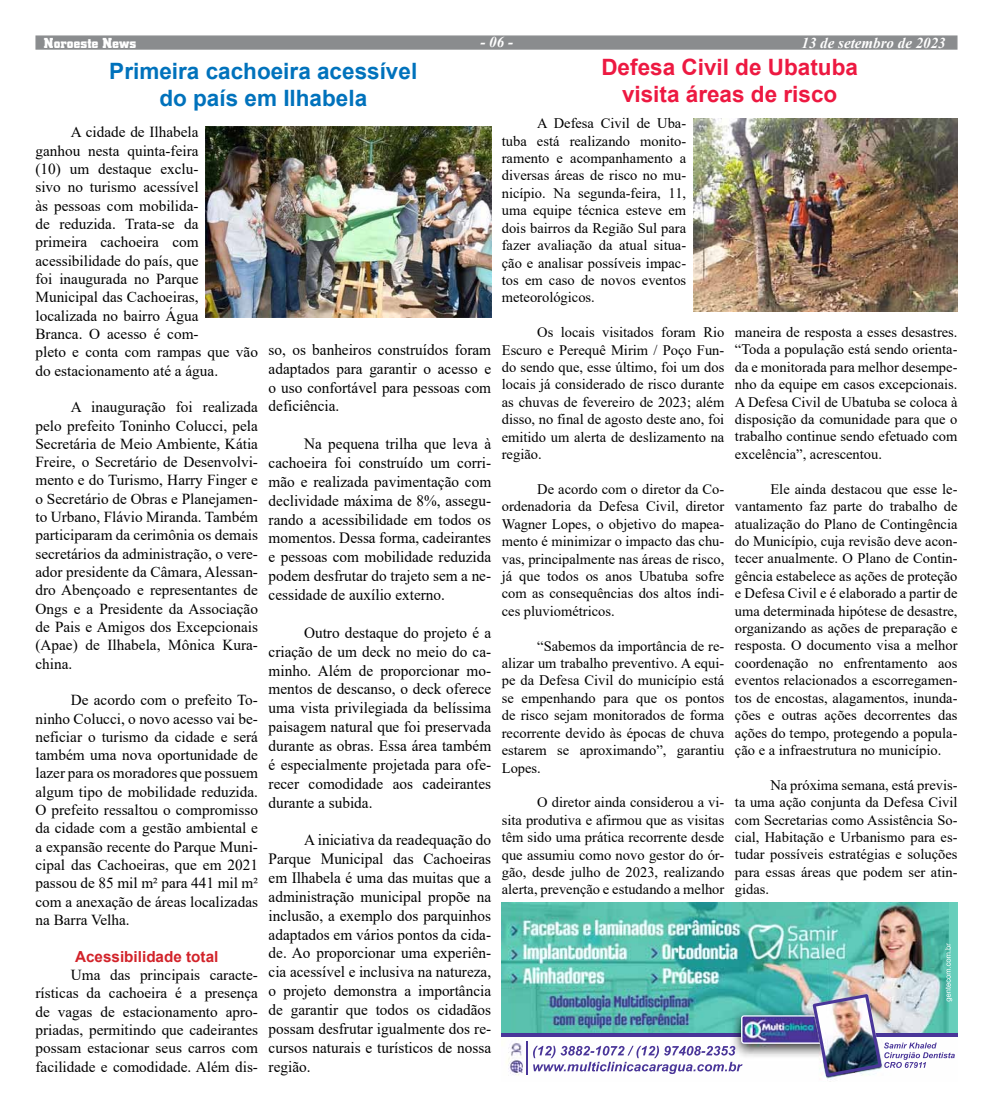
<style>
.page{position:relative;width:993px;height:1117px;background:#fff}
.page>*{position:absolute;margin:0;border:0;box-sizing:border-box;transform-origin:0 0}
.t1{font:700 22.5px/27px "Arial";color:#0072bc;text-align:center}
.t2{font:700 22.5px/27px "Arial";color:#ed1941;text-align:center}
.t3{font:15.75px/18.9px "Times New Roman";color:#000;text-align:justify}
.t4{font:15.25px/18.2px "Times New Roman";color:#000;text-align:justify}
.t5{font:700 15.25px "Arial";color:#d2232a}
.t6{font:italic 700 15px "Times New Roman";color:#fff}
.t7{font:700 15px "City D";letter-spacing:.005em;color:#fff}
.t8{font:14.5px/17.4px "Times New Roman";color:#000;text-align:justify}
</style>
<div class="page">
<div style="left:35px;top:35px;width:922px;height:15px;background:#8a8c8e;border:1px solid #8a8c8e"></div>
<img style="left:501px;top:902px;width:456px;height:131px">
<img style="left:511px;top:902px;width:318px;height:131px">
<img style="left:501px;top:1036px;width:456px;height:44px">
<img style="left:501px;top:1033px;width:456px;height:3px">
<img style="left:740px;top:1014px;width:72px;height:29px">
<img style="left:812px;top:993px;width:69px;height:83px">
<img style="left:526px;top:1041px;width:1px;height:32px">
<img style="left:693px;top:118px;width:264px;height:193px">
<img style="left:206px;top:127px;width:285px;height:190px">
<p class="t7" style="left:44px;top:35px;width:94px">Noroeste News</p>
<p class="t6" style="left:480px;top:31px;width:34px">- 06 -</p>
<p class="t6" style="left:801px;top:33px;width:146px">13 de setembro de 2023</p>
<h1 class="t2" style="left:601px;top:54px;width:258px">Defesa Civil de Ubatuba visita áreas de risco</h1>
<p class="t8" style="left:501px;top:114px;width:186px;text-indent:35px">A Defesa Civil de Uba&shy;tuba está realizando monito&shy;ramento e acompanhamento a diversas áreas de risco no mu&shy;nicípio. Na segunda-feira, 11, uma equipe técnica esteve em dois bairros da Região Sul para fazer avaliação da atual situa&shy;ção e analisar possíveis impac&shy;tos em caso de novos eventos meteorológicos.</p>
<p class="t8" style="left:501px;top:323px;width:224px;text-indent:35px">Os locais visitados foram Rio Escuro e Perequê Mirim / Poço Fun&shy;do sendo que, esse último, foi um dos locais já considerado de risco durante as chuvas de fevereiro de 2023; além disso, no final de agosto deste ano, foi emitido um alerta de deslizamento na região.</p>
<p class="t8" style="left:501px;top:479px;width:224px;text-indent:35px">De acordo com o diretor da Co&shy;ordenadoria da Defesa Civil, diretor Wagner Lopes, o objetivo do mapea&shy;mento é minimizar o impacto das chu&shy;vas, principalmente nas áreas de risco, já que todos os anos Ubatuba sofre com as consequências dos altos índi&shy;ces pluviométricos.</p>
<p class="t8" style="left:501px;top:636px;width:224px;text-indent:35px">“Sabemos da importância de re&shy;alizar um trabalho preventivo. A equi&shy;pe da Defesa Civil do município está se empenhando para que os pontos de risco sejam monitorados de forma recorrente devido às épocas de chuva estarem se aproximando”, garantiu Lopes.</p>
<p class="t8" style="left:501px;top:793px;width:224px;text-indent:35px">O diretor ainda considerou a vi&shy;sita produtiva e afirmou que as visitas têm sido uma prática recorrente desde que assumiu como novo gestor do ór&shy;gão, desde julho de 2023, realizando alerta, prevenção e estudando a melhor</p>
<h1 class="t1" style="left:109px;top:58px;width:309px">Primeira cachoeira acessível do país em Ilhabela</h1>
<p class="t4" style="left:35px;top:123px;width:224px;text-align:left;text-indent:35px">A cidade de Ilhabela<br>ganhou nesta quinta-feira<br>(10) um destaque exclu-<br>sivo no turismo acessível<br>às pessoas com mobilida-<br>de reduzida. Trata-se da<br>primeira cachoeira com acessibilidade do país, que<br>foi inaugurada no Parque<br>Municipal das Cachoeiras, localizada no bairro Água<br>Branca. O acesso é com-<br>pleto e conta com rampas que vão do estacionamento até a água.</p>
<p class="t4" style="left:35px;top:397px;width:224px;text-indent:35px">A inauguração foi realizada pelo prefeito Toninho Colucci, pela Secretária de Meio Ambiente, Kátia Freire, o Secretário de Desenvolvi&shy;mento e do Turismo, Harry Finger e o Secretário de Obras e Planejamen&shy;to Urbano, Flávio Miranda. Também participaram da cerimônia os demais secretários da administração, o vere&shy;ador presidente da Câmara, Alessan&shy;dro Abençoado e representantes de Ongs e a Presidente da Associação de Pais e Amigos dos Excepcionais (Apae) de Ilhabela, Mônica Kura&shy;china.</p>
<p class="t4" style="left:35px;top:690px;width:224px;text-indent:35px">De acordo com o prefeito To&shy;ninho Colucci, o novo acesso vai be&shy;neficiar o turismo da cidade e será também uma nova oportunidade de lazer para os moradores que possuem algum tipo de mobilidade reduzida.<br>O prefeito ressaltou o compromisso da cidade com a gestão ambiental e a expansão recente do Parque Muni&shy;cipal das Cachoeiras, que em 2021 passou de 85 mil m² para 441 mil m² com a anexação de áreas localizadas na Barra Velha.</p>
<p class="t5" style="left:75px;top:945px;width:145px">Acessibilidade total</p>
<p class="t4" style="left:35px;top:964px;width:224px;text-indent:35px">Uma das principais caracte&shy;rísticas da cachoeira é a presença de vagas de estacionamento apro&shy;priadas, permitindo que cadeirantes possam estacionar seus carros com facilidade e comodidade. Além dis-</p>
<p class="t8" style="left:734px;top:323px;width:224px">maneira de resposta a esses desastres. “Toda a população está sendo orienta&shy;da e monitorada para melhor desempe&shy;nho da equipe em casos excepcionais.<br>A Defesa Civil de Ubatuba se coloca à disposição da comunidade para que o trabalho continue sendo efetuado com excelência”, acrescentou.</p>
<p class="t8" style="left:734px;top:479px;width:224px;text-indent:35px">Ele ainda destacou que esse le&shy;vantamento faz parte do trabalho de atualização do Plano de Contingência do Município, cuja revisão deve acon&shy;tecer anualmente. O Plano de Contin&shy;gência estabelece as ações de proteção e Defesa Civil e é elaborado a partir de uma determinada hipótese de desastre, organizando as ações de preparação e resposta. O documento visa a melhor coordenação no enfrentamento aos eventos relacionados a escorregamen&shy;tos de encostas, alagamentos, inunda&shy;ções e outras ações decorrentes das ações do tempo, protegendo a popula&shy;ção e a infraestrutura no município.</p>
<p class="t8" style="left:734px;top:775px;width:224px;text-indent:35px">Na próxima semana, está previs&shy;ta uma ação conjunta da Defesa Civil com Secretarias como Assistência So&shy;cial, Habitação e Urbanismo para es&shy;tudar possíveis estratégias e soluções para essas áreas que podem ser atin&shy;gidas.</p>
<p class="t3" style="left:268px;top:339px;width:224px">so, os banheiros construídos foram adaptados para garantir o acesso e o uso confortável para pessoas com deficiência.</p>
<p class="t3" style="left:268px;top:434px;width:224px;text-indent:35px">Na pequena trilha que leva à cachoeira foi construído um corri&shy;mão e realizada pavimentação com declividade máxima de 8%, assegu&shy;rando a acessibilidade em todos os momentos. Dessa forma, cadeirantes e pessoas com mobilidade reduzida podem desfrutar do trajeto sem a ne&shy;cessidade de auxílio externo.</p>
<p class="t3" style="left:268px;top:622px;width:224px;text-indent:35px">Outro destaque do projeto é a criação de um deck no meio do ca&shy;minho. Além de proporcionar mo&shy;mentos de descanso, o deck oferece uma vista privilegiada da belíssima paisagem natural que foi preservada durante as obras. Essa área também é especialmente projetada para ofe&shy;recer comodidade aos cadeirantes durante a subida.</p>
<p class="t3" style="left:268px;top:829px;width:224px;text-indent:35px">A iniciativa da readequação do Parque Municipal das Cachoeiras em Ilhabela é uma das muitas que a administração municipal propõe na inclusão, a exemplo dos parquinhos adaptados em vários pontos da cida&shy;de. Ao proporcionar uma experiên&shy;cia acessível e inclusiva na natureza, o projeto demonstra a importância de garantir que todos os cidadãos possam desfrutar igualmente dos re&shy;cursos naturais e turísticos de nossa região.</p>
</div>
